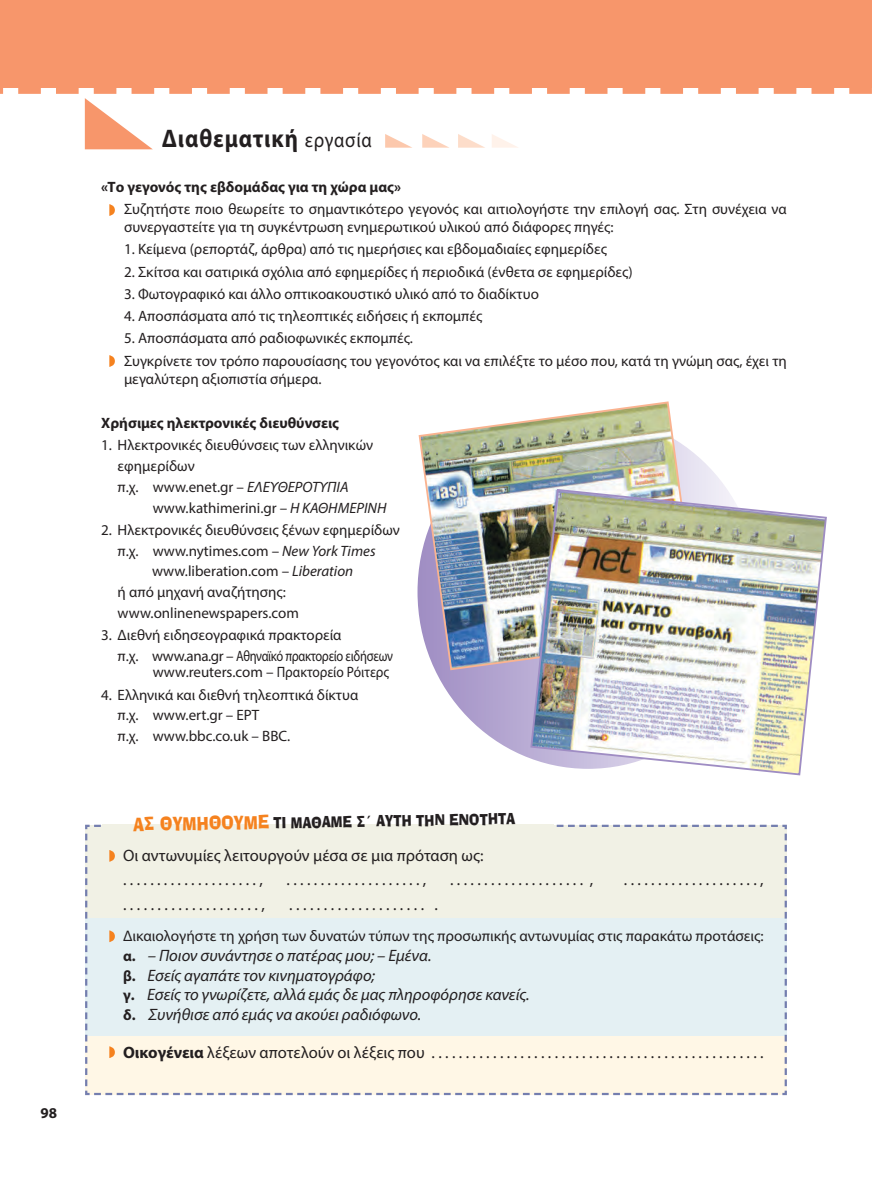
<style>
.page{position:relative;width:872px;height:1191px;background:#fff}
.page>*{position:absolute;margin:0;border:0;box-sizing:border-box;transform-origin:0 0}
.neo_keimeno_me_noume{font:700 25.5px "Myriad Pro";letter-spacing:.04em;color:#231f20;scale:.89 1}
.ΠΛΑΙΣΙΟ_ΜΑΘΗΣΗΣ{font:16.5px "Myriad Pro";color:#231f20}
.ΠΛΑΙΣΙΟ_ΜΑΘΗΣΗΣ-2{font:italic 16.5px "Myriad Pro";color:#231f20}
.ΠΛΑΙΣΙΟ_ΜΑΘΗΣΗΣ-3{font:15.3px "Myriad Pro";color:#231f20}
.neo_keimeno_me_noume-2{font:15px/18px "Myriad Pro";color:#231f20}
.neo_keimeno_me_noume-3{font:700 15px "Myriad Pro";color:#231f20}
.t1{font:15px "Ad Lib BT";color:#231f20;scale:.86 1}
.s1{font-weight:400;font-size:21px}
.s2{font-style:italic}
.s3{font-size:18px;color:#f5821f}
.s4{font-weight:700;font-style:normal;font-size:15px}
.s5{font-weight:700}
</style>
<div class="page">
<hr style="left:871px;top:0;width:1px;height:1191px;background:#00878a">
<div style="left:0;top:0;width:872px;height:88px;background:#f7966b"></div>
<svg style="left:0;top:88px;width:872px;height:61px"></svg>
<svg style="left:435px;top:460px;width:291px;height:298px"></svg>
<img style="left:417px;top:401px;width:284px;height:270px">
<img style="left:529px;top:488px;width:298px;height:288px">
<svg style="left:85px;top:824px;width:702px;height:272px;background:#ecf0ea"></svg>
<svg style="left:109px;top:204px;width:6px;height:12px"></svg>
<svg style="left:109px;top:355px;width:6px;height:12px"></svg>
<svg style="left:109px;top:930px;width:6px;height:12px"></svg>
<svg style="left:109px;top:850px;width:6px;height:11px"></svg>
<svg style="left:109px;top:1046px;width:6px;height:12px"></svg>
<div style="left:102px;top:824px;width:451px;height:16px;background:#f1f1e5"></div>
<hr style="left:871px;top:302px;width:1px;height:48px;background:#4da0a6">
<p class="neo_keimeno_me_noume-3" style="left:40px;top:1103px;width:18px">98</p>
<p class="neo_keimeno_me_noume" style="left:162px;top:122px;width:237px">Διαθεματική <span class="s1">εργασία</span></p>
<p class="neo_keimeno_me_noume-3" style="left:101px;top:177px;width:301px">«Το γεγονός της εβδομάδας για τη χώρα μας»</p>
<p class="neo_keimeno_me_noume-2" style="left:124px;top:200px;width:664px">Συζητήστε ποιο θεωρείτε το σημαντικότερο γεγονός και αιτιολογήστε την επιλογή σας. Στη συνέχεια να συνεργαστείτε για τη συγκέντρωση ενημερωτικού υλικού από διάφορες πηγές:</p>
<p class="neo_keimeno_me_noume-2" style="left:124px;top:240px;width:484px">1. Κείμενα (ρεπορτάζ, άρθρα) από τις ημερήσιες και εβδομαδιαίες εφημερίδες</p>
<p class="neo_keimeno_me_noume-2" style="left:124px;top:262px;width:510px">2. Σκίτσα και σατιρικά σχόλια από εφημερίδες ή περιοδικά (ένθετα σε εφημερίδες)</p>
<p class="neo_keimeno_me_noume-2" style="left:124px;top:284px;width:416px">3. Φωτογραφικό και άλλο οπτικοακουστικό υλικό από το διαδίκτυο</p>
<p class="neo_keimeno_me_noume-2" style="left:124px;top:307px;width:360px">4. Αποσπάσματα από τις τηλεοπτικές ειδήσεις ή εκπομπές</p>
<p class="neo_keimeno_me_noume-2" style="left:124px;top:329px;width:290px">5. Αποσπάσματα από ραδιοφωνικές εκπομπές.</p>
<p class="neo_keimeno_me_noume-2" style="left:124px;top:351px;width:664px">Συγκρίνετε τον τρόπο παρουσίασης του γεγονότος και να επιλέξτε το μέσο που, κατά τη γνώμη σας, έχει τη μεγαλύτερη αξιοπιστία σήμερα.</p>
<p class="neo_keimeno_me_noume-3" style="left:101px;top:413px;width:239px">Χρήσιμες ηλεκτρονικές διευθύνσεις</p>
<p class="neo_keimeno_me_noume-2" style="left:101px;top:436px;width:273px">1. Ηλεκτρονικές διευθύνσεις των ελληνικών</p>
<p class="neo_keimeno_me_noume-2" style="left:118px;top:457px;width:79px">εφημερίδων</p>
<p class="neo_keimeno_me_noume-2" style="left:118px;top:477px;width:232px">π.χ. www.enet.gr – <span class="s2">ΕΛΕΥΘΕΡΟΤΥΠΙΑ</span></p>
<p class="neo_keimeno_me_noume-2" style="left:153px;top:498px;width:235px">www.kathimerini.gr – <span class="s2">Η ΚΑΘΗΜΕΡΙΝΗ</span></p>
<p class="neo_keimeno_me_noume-2" style="left:101px;top:520px;width:300px">2. Ηλεκτρονικές διευθύνσεις ξένων εφημερίδων</p>
<p class="neo_keimeno_me_noume-2" style="left:118px;top:541px;width:259px">π.χ. www.nytimes.com – <span class="s2">New York Times</span></p>
<p class="neo_keimeno_me_noume-2" style="left:152px;top:562px;width:203px">www.liberation.com – <span class="s2">Liberation</span></p>
<p class="neo_keimeno_me_noume-2" style="left:118px;top:583px;width:170px">ή από μηχανή αναζήτησης:</p>
<p class="neo_keimeno_me_noume-2" style="left:118px;top:603px;width:183px">www.onlinenewspapers.com</p>
<p class="neo_keimeno_me_noume-2" style="left:101px;top:626px;width:242px">3. Διεθνή ειδησεογραφικά πρακτορεία</p>
<p class="neo_keimeno_me_noume-2" style="left:118px;top:647px;width:277px;line-height:16.5px;text-align:right">π.χ. www.ana.gr – Αθηναϊκό πρακτορείο ειδήσεων www.reuters.com – Πρακτορείο Ρόιτερς</p>
<p class="neo_keimeno_me_noume-2" style="left:101px;top:685px;width:259px">4. Ελληνικά και διεθνή τηλεοπτικά δίκτυα</p>
<p class="neo_keimeno_me_noume-2" style="left:118px;top:706px;width:143px">π.χ. www.ert.gr – EΡΤ</p>
<p class="neo_keimeno_me_noume-2" style="left:118px;top:727px;width:174px">π.χ. www.bbc.co.uk – BBC.</p>
<p class="t1" style="left:133px;top:814px;width:446px;rotate:-1deg"><span class="s3">ΑΣ ΘΥΜΗΘΟΥΜΕ</span> ΤΙ ΜΑΘΑΜΕ Σ΄ ΑΥΤΗ ΤΗΝ ΕΝΟΤΗΤΑ</p>
<p class="ΠΛΑΙΣΙΟ_ΜΑΘΗΣΗΣ" style="left:123px;top:845px;width:362px">Oι αντωνυμίες λειτουργούν μέσα σε μια πρόταση ως:</p>
<p class="ΠΛΑΙΣΙΟ_ΜΑΘΗΣΗΣ" style="left:123px;top:869px;width:141px">. . . . . . . . . . . . . . . . . . . . ,</p>
<p class="ΠΛΑΙΣΙΟ_ΜΑΘΗΣΗΣ" style="left:287px;top:869px;width:141px">. . . . . . . . . . . . . . . . . . . . ,</p>
<p class="ΠΛΑΙΣΙΟ_ΜΑΘΗΣΗΣ" style="left:450px;top:869px;width:145px">. . . . . . . . . . . . . . . . . . . . ,</p>
<p class="ΠΛΑΙΣΙΟ_ΜΑΘΗΣΗΣ" style="left:624px;top:869px;width:141px">. . . . . . . . . . . . . . . . . . . . ,</p>
<p class="ΠΛΑΙΣΙΟ_ΜΑΘΗΣΗΣ" style="left:123px;top:894px;width:143px">. . . . . . . . . . . . . . . . . . . . ,</p>
<p class="ΠΛΑΙΣΙΟ_ΜΑΘΗΣΗΣ" style="left:289px;top:894px;width:150px">. . . . . . . . . . . . . . . . . . . . .</p>
<p class="ΠΛΑΙΣΙΟ_ΜΑΘΗΣΗΣ-3" style="left:123px;top:926px;width:642px">Δικαιολογήστε τη χρήση των δυνατών τύπων της προσωπικής αντωνυμίας στις παρακάτω προτάσεις:</p>
<p class="ΠΛΑΙΣΙΟ_ΜΑΘΗΣΗΣ-2" style="left:123px;top:945px;width:310px"><span class="s4">α.</span> – Ποιον συνάντησε ο πατέρας μου; – Eμένα.</p>
<p class="ΠΛΑΙΣΙΟ_ΜΑΘΗΣΗΣ-2" style="left:123px;top:965px;width:253px"><span class="s4">β.</span> Eσείς αγαπάτε τον κινηματογράφο;</p>
<p class="ΠΛΑΙΣΙΟ_ΜΑΘΗΣΗΣ-2" style="left:123px;top:984px;width:408px"><span class="s4">γ.</span> Eσείς το γνωρίζετε, αλλά εμάς δε μας πληροφόρησε κανείς.</p>
<p class="ΠΛΑΙΣΙΟ_ΜΑΘΗΣΗΣ-2" style="left:123px;top:1004px;width:300px"><span class="s4">δ.</span> Συνήθισε από εμάς να ακούει ραδιόφωνο.</p>
<p class="ΠΛΑΙΣΙΟ_ΜΑΘΗΣΗΣ" style="left:123px;top:1042px;width:642px"><span class="s5">Oικογένεια</span> λέξεων αποτελούν οι λέξεις που . . . . . . . . . . . . . . . . . . . . . . . . . . . . . . . . . . . . . . . . . . . . . . . . .</p>
</div>
